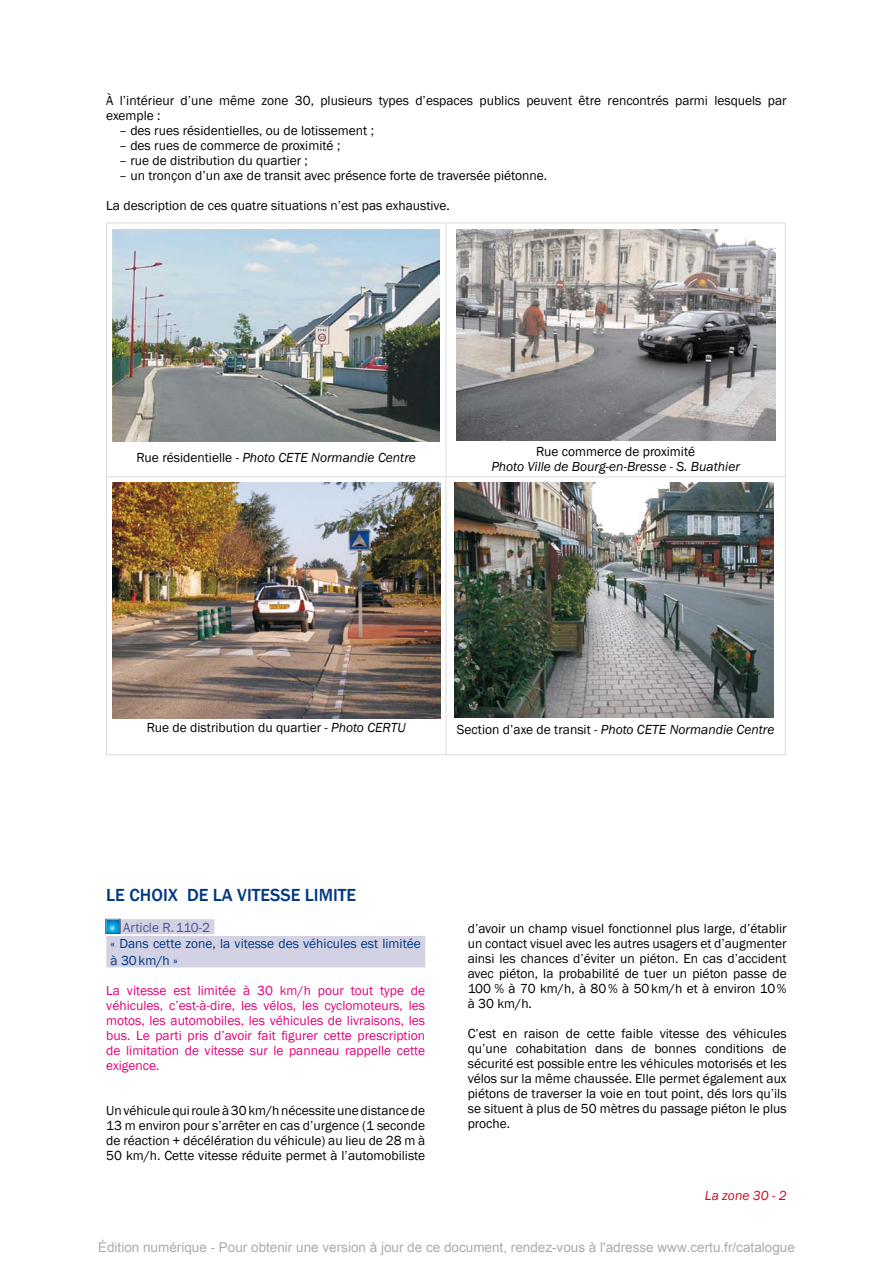
<style>
.page{position:relative;width:893px;height:1263px;background:#fff}
.page>*{position:absolute;margin:0;border:0;box-sizing:border-box;transform-origin:0 0}
.Titre1{font:500 18px "Franklin Gothic";color:#003882}
.t1{font:13.5px/15px "Franklin Gothic";color:#000;text-align:justify}
.t2{font:13.5px/15px "Franklin Gothic";color:#e2007a;text-align:justify}
.t3{font:italic 13.5px "Franklin Gothic";color:#000}
.t4{font:13.5px "Arial";color:#ababab}
.filets_article{font:13.5px/16.2px "Franklin Gothic";color:#003882}
.filets_nom_article{font:13.5px "Franklin Gothic";color:#4b5394}
.t5{font:italic 13.5px "Franklin Gothic";color:#cd071e}
.s1{font-style:normal}
.s2{font-style:italic}
</style>
<div class="page">
<div style="left:119px;top:919px;width:95px;height:15px;background:#d3d1e4"></div>
<div style="left:106px;top:936px;width:319px;height:31px;background:#d3d1e4"></div>
<hr style="left:106px;top:223px;width:340px;height:1px;background:#d9dadb">
<hr style="left:106px;top:223px;width:1px;height:254px;background:#d9dadb">
<hr style="left:446px;top:223px;width:339px;height:1px;background:#d9dadb">
<hr style="left:446px;top:223px;width:1px;height:254px;background:#d9dadb">
<hr style="left:785px;top:223px;width:1px;height:254px;background:#d9dadb">
<hr style="left:106px;top:477px;width:340px;height:1px;background:#d9dadb">
<hr style="left:106px;top:477px;width:1px;height:277px;background:#d9dadb">
<hr style="left:446px;top:477px;width:339px;height:1px;background:#d9dadb">
<hr style="left:446px;top:477px;width:1px;height:277px;background:#d9dadb">
<hr style="left:785px;top:477px;width:1px;height:277px;background:#d9dadb">
<hr style="left:106px;top:754px;width:340px;height:1px;background:#d9dadb">
<hr style="left:446px;top:754px;width:339px;height:1px;background:#d9dadb">
<img style="left:113px;top:229px;width:326px;height:213px">
<img style="left:456px;top:229px;width:319px;height:212px">
<img style="left:112px;top:483px;width:328px;height:235px">
<img style="left:454px;top:483px;width:319px;height:235px">
<svg style="left:105px;top:918px;width:17px;height:17px"></svg>
<p class="t1" style="left:106px;top:93px;width:682px">À l’intérieur d’une même zone 30, plusieurs types d’espaces publics peuvent être rencontrés parmi lesquels par exemple :</p>
<p class="t1" style="left:119px;top:123px;width:257px">– des rues résidentielles, ou de lotissement ;</p>
<p class="t1" style="left:119px;top:138px;width:223px">– des rues de commerce de proximité ;</p>
<p class="t1" style="left:119px;top:153px;width:190px">– rue de distribution du quartier ;</p>
<p class="t1" style="left:119px;top:168px;width:430px">– un tronçon d’un axe de transit avec présence forte de traversée piétonne.</p>
<p class="t1" style="left:106px;top:198px;width:345px">La description de ces quatre situations n’est pas exhaustive.</p>
<p class="t3" style="left:137px;top:449px;width:281px"><span class="s1">Rue résidentielle -</span> Photo CETE Normandie Centre</p>
<p class="t1" style="left:536px;top:444px;width:160px">Rue commerce de proximité</p>
<p class="t3" style="left:491px;top:458px;width:250px">Photo Ville de Bourg-en-Bresse - S. Buathier</p>
<p class="t1" style="left:147px;top:721px;width:260px">Rue de distribution du quartier - <span class="s2">Photo CERTU</span></p>
<p class="t3" style="left:457px;top:721px;width:319px"><span class="s1">Section d’axe de transit -</span> Photo CETE Normandie Centre</p>
<p class="Titre1" style="left:106px;top:884px;width:251px">LE CHOIX DE LA VITESSE LIMITE</p>
<p class="filets_nom_article" style="left:123px;top:919px;width:88px">Article R.110-2</p>
<p class="filets_article" style="left:111px;top:936px;width:312px">« Dans cette zone, la vitesse des véhicules est limitée à 30km/h »</p>
<p class="t2" style="left:106px;top:983px;width:320px">La vitesse est limitée à 30 km/h pour tout type de véhicules, c’est-à-dire, les vélos, les cyclomoteurs, les motos, les automobiles, les véhicules de livraisons, les bus. Le parti pris d’avoir fait figurer cette prescription de limitation de vitesse sur le panneau rappelle cette exigence.</p>
<p class="t1" style="left:106px;top:1103px;width:320px">Un véhicule qui roule à 30 km/h nécessite une distance de 13 m environ pour s’arrêter en cas d’urgence (1 seconde de réaction + décélération du véhicule) au lieu de 28 m à 50 km/h. Cette vitesse réduite permet à l’automobiliste</p>
<p class="t1" style="left:468px;top:921px;width:320px">d’avoir un champ visuel fonctionnel plus large, d’établir un contact visuel avec les autres usagers et d’augmenter ainsi les chances d’éviter un piéton. En cas d’accident avec piéton, la probabilité de tuer un piéton passe de 100 % à 70 km/h, à 80% à 50km/h et à environ 10% à 30 km/h.</p>
<p class="t1" style="left:468px;top:1026px;width:320px">C’est en raison de cette faible vitesse des véhicules qu’une cohabitation dans de bonnes conditions de sécurité est possible entre les véhicules motorisés et les vélos sur la même chaussée. Elle permet également aux piétons de traverser la voie en tout point, dés lors qu’ils se situent à plus de 50 mètres du passage piéton le plus proche.</p>
<p class="t5" style="left:705px;top:1187px;width:83px">La zone 30 - 2</p>
<p class="t4" style="left:98px;top:1238px;width:698px">Édition numérique - Pour obtenir une version à jour de ce document, rendez-vous à l'adresse www.certu.fr/catalogue</p>
</div>
